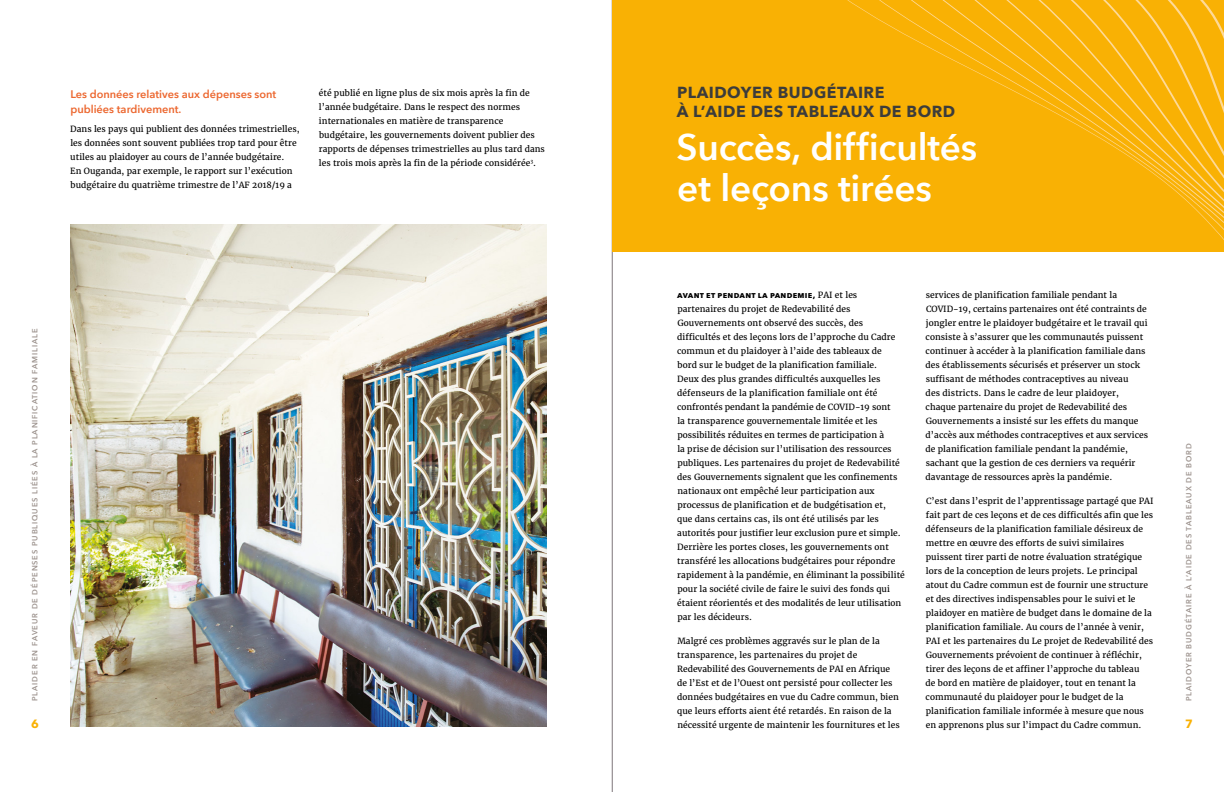
<style>
.page{position:relative;width:1224px;height:792px;background:#fff}
.page>*{position:absolute;margin:0;border:0;box-sizing:border-box;transform-origin:0 0}
.t1{font:600 37px/41px "Avenir Next";letter-spacing:-.005em;color:#fff}
.t2{font:700 16px/19px "Avenir Next";letter-spacing:.03em;color:#3c3c3b}
.t3{font:700 12px "Avenir Next";color:#f9b104}
.t4{font:600 11px/15px "Avenir Next";color:#ec672f}
.t5{font:700 8.8px "Avenir Next";letter-spacing:.055em;color:#000}
.t6{font:8.5px/14px "Merriweather";letter-spacing:.005em;color:#000}
.t7{font:600 7.5px "Avenir Next";letter-spacing:.12em;color:#9c928d}
.s1{font-family:"Merriweather";font-weight:400;font-size:8.5px}
</style>
<div class="page">
<hr style="left:612px;top:0;width:1px;height:792px;background:#7d7679">
<div style="left:612px;top:0;width:612px;height:252px;background:#f9b104"></div>
<img style="left:70px;top:224px;width:477px;height:503px">
<svg style="left:847px;top:0;width:377px;height:240px"></svg>
<p class="t4" style="left:70px;top:86px;width:208px">Les données relatives aux dépenses sont publiées tardivement.</p>
<p class="t6" style="left:70px;top:122px;width:231px">Dans les pays qui publient des données trimestrielles, les données sont souvent publiées trop tard pour être utiles au plaidoyer au cours de l’année budgétaire.<br>En Ouganda, par exemple, le rapport sur l’exécution budgétaire du quatrième trimestre de l’AF 2018/19 a</p>
<p class="t6" style="left:319px;top:86px;width:228px">été publié en ligne plus de six mois après la fin de l’année budgétaire. Dans le respect des normes internationales en matière de transparence budgétaire, les gouvernements doivent publier des rapports de dépenses trimestrielles au plus tard dans les trois mois après la fin de la période considérée<sup>3</sup>.</p>
<h2 class="t2" style="left:677px;top:82px;width:280px">PLAIDOYER BUDGÉTAIRE<br>À L’AIDE DES TABLEAUX DE BORD</h2>
<h1 class="t1" style="left:676px;top:125px;width:302px">Succès, difficultés et leçons tirées</h1>
<p class="t7" style="left:29px;top:701px;width:374px;rotate:-90deg">PLAIDER EN FAVEUR DE DÉPENSES PUBLIQUES LIÉES À LA PLANIFICATION FAMILIALE</p>
<h3 class="t3" style="left:31px;top:713px;width:9px">6</h3>
<p class="t5" style="left:677px;top:287px;width:182px">avant et pendant la pandemie, <span class="s1">PAI et les</span></p>
<p class="t6" style="left:677px;top:302px;width:229px">partenaires du projet de Redevabilité des Gouvernements ont observé des succès, des difficultés et des leçons lors de l’approche du Cadre commun et du plaidoyer à l’aide des tableaux de<br>bord sur le budget de la planification familiale.<br>Deux des plus grandes difficultés auxquelles les défenseurs de la planification familiale ont été confrontés pendant la pandémie de COVID-19 sont<br>la transparence gouvernementale limitée et les possibilités réduites en termes de participation à<br>la prise de décision sur l’utilisation des ressources publiques. Les partenaires du projet de Redevabilité des Gouvernements signalent que les confinements nationaux ont empêché leur participation aux processus de planification et de budgétisation et,<br>que dans certains cas, ils ont été utilisés par les autorités pour justifier leur exclusion pure et simple.<br>Derrière les portes closes, les gouvernements ont transféré les allocations budgétaires pour répondre rapidement à la pandémie, en éliminant la possibilité pour la société civile de faire le suivi des fonds qui étaient réorientés et des modalités de leur utilisation par les décideurs.</p>
<p class="t6" style="left:677px;top:634px;width:224px">Malgré ces problèmes aggravés sur le plan de la transparence, les partenaires du projet de Redevabilité des Gouvernements de PAI en Afrique de l’Est et de l’Ouest ont persisté pour collecter les données budgétaires en vue du Cadre commun, bien que leurs efforts aient été retardés. En raison de la nécessité urgente de maintenir les fournitures et les</p>
<p class="t6" style="left:926px;top:288px;width:224px">services de planification familiale pendant la COVID-19, certains partenaires ont été contraints de jongler entre le plaidoyer budgétaire et le travail qui consiste à s’assurer que les communautés puissent continuer à accéder à la planification familiale dans des établissements sécurisés et préserver un stock suffisant de méthodes contraceptives au niveau<br>des districts. Dans le cadre de leur plaidoyer, chaque partenaire du projet de Redevabilité des Gouvernements a insisté sur les effets du manque d’accès aux méthodes contraceptives et aux services de planification familiale pendant la pandémie, sachant que la gestion de ces derniers va requérir davantage de ressources après la pandémie.</p>
<p class="t6" style="left:926px;top:494px;width:230px">C’est dans l’esprit de l’apprentissage partagé que PAI fait part de ces leçons et de ces difficultés afin que les défenseurs de la planification familiale désireux de mettre en œuvre des efforts de suivi similaires puissent tirer parti de notre évaluation stratégique lors de la conception de leurs projets. Le principal atout du Cadre commun est de fournir une structure et des directives indispensables pour le suivi et le plaidoyer en matière de budget dans le domaine de la planification familiale. Au cours de l’année à venir, PAI et les partenaires du Le projet de Redevabilité des Gouvernements prévoient de continuer à réfléchir, tirer des leçons de et affiner l’approche du tableau<br>de bord en matière de plaidoyer, tout en tenant la communauté du plaidoyer pour le budget de la planification familiale informée à mesure que nous en apprenons plus sur l’impact du Cadre commun.</p>
<p class="t7" style="left:1183px;top:701px;width:259px;rotate:-90deg">PLAIDOYER BUDGÉTAIRE À L’AIDE DES TABLEAUX DE BORD</p>
<h3 class="t3" style="left:1185px;top:713px;width:9px">7</h3>
</div>
